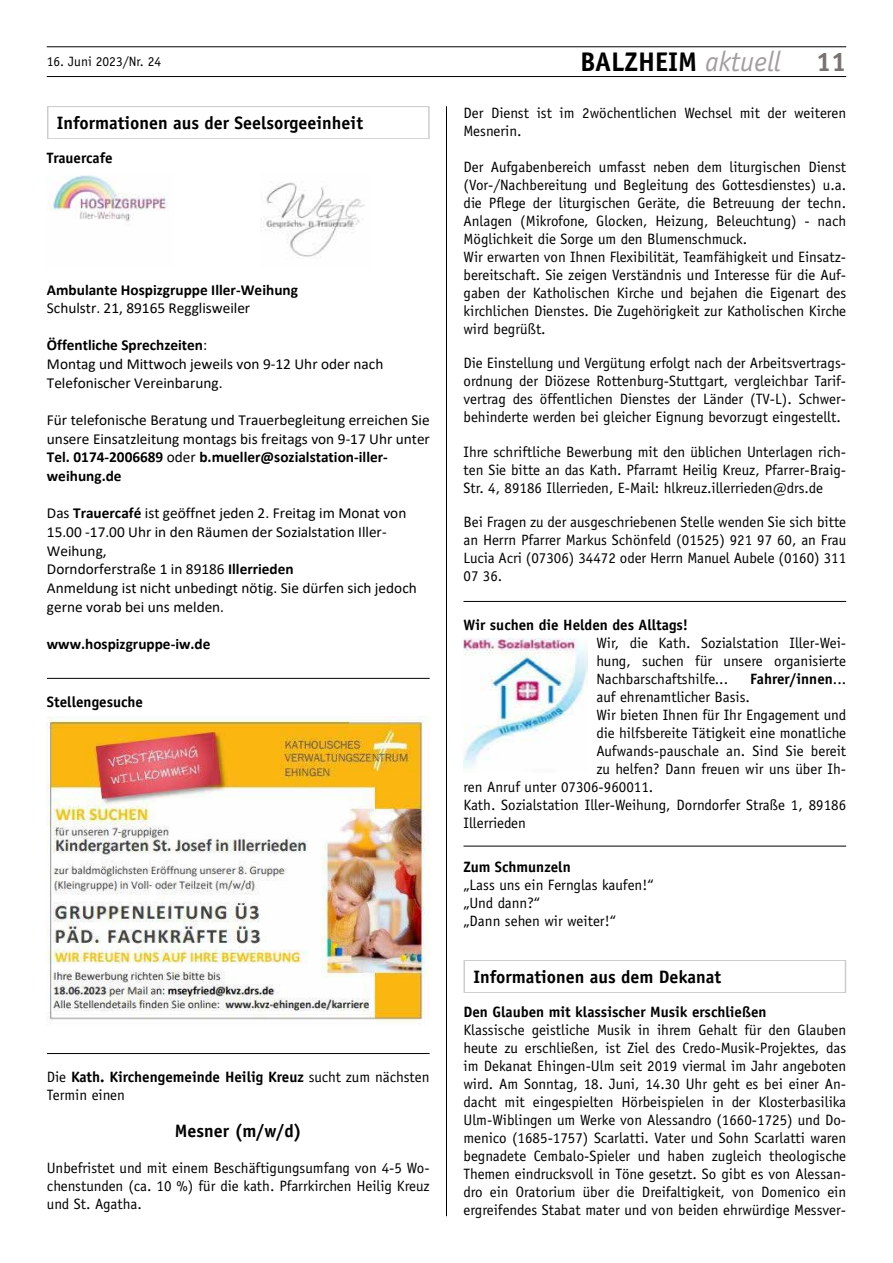
<style>
.page{position:relative;width:893px;height:1263px;background:#fff}
.page>*{position:absolute;margin:0;border:0;box-sizing:border-box;transform-origin:0 0}
.t1{font:700 27px "Officina Sans";color:#000}
.t2{font:700 27px "Officina Sans";color:#787370}
.t3{font:700 18px "Officina Sans";color:#000}
.t4{font:15.3px/18.6px "Calibri";color:#000}
.t5{font:700 15.3px "Calibri";color:#000}
.t6{font:15px/18px "Officina Sans";color:#000;text-align:justify}
.t7{font:700 15px/18px "Officina Sans";color:#000}
.t8{font:13.5px "Officina Sans";color:#000}
.s1{font-weight:400;font-style:italic;font-size:28.35px;color:#a19f9d}
.s2{font-weight:700}
.s3{font-weight:400}
</style>
<div class="page">
<hr style="left:47px;top:76px;width:799px;height:1px;background:#000">
<hr style="left:47px;top:47px;width:799px;height:1px;background:#000">
<hr style="left:446px;top:106px;width:1px;height:1110px;background:#000">
<hr style="left:463px;top:601px;width:383px;height:1px;background:#000">
<hr style="left:463px;top:846px;width:383px;height:1px;background:#000">
<img style="left:463px;top:638px;width:125px;height:131px">
<div style="left:463px;top:960px;width:383px;height:33px;border:2px solid #cecdcd"></div>
<hr style="left:47px;top:678px;width:383px;height:1px;background:#000">
<hr style="left:47px;top:1053px;width:383px;height:1px;background:#000">
<div style="left:47px;top:106px;width:383px;height:33px;border:2px solid #cecdcd"></div>
<img style="left:50px;top:175px;width:118px;height:47px">
<img style="left:261px;top:182px;width:104px;height:76px">
<img style="left:47px;top:716px;width:383px;height:306px">
<h1 class="t1" style="left:580px;top:45px;width:202px">BALZHEIM <span class="s1">aktuell</span></h1>
<p class="t8" style="left:47px;top:53px;width:116px">16. Juni 2023/Nr. 24</p>
<h1 class="t2" style="left:816px;top:45px;width:32px">11</h1>
<p class="t6" style="left:463px;top:104px;width:384px">Der Dienst ist im 2wöchentlichen Wechsel mit der weiteren<br>Mesnerin.</p>
<p class="t6" style="left:463px;top:158px;width:384px;text-align:left">Der Aufgabenbereich umfasst neben dem liturgischen Dienst (Vor-/Nachbereitung und Begleitung des Gottesdienstes) u.a. die Pflege der liturgischen Geräte, die Betreuung der techn.<br>Anlagen (Mikrofone, Glocken, Heizung, Beleuchtung) - nach Möglichkeit die Sorge um den Blumenschmuck.<br>Wir erwarten von Ihnen Flexibilität, Teamfähigkeit und Einsatz&shy;bereitschaft. Sie zeigen Verständnis und Interesse für die Auf&shy;gaben der Katholischen Kirche und bejahen die Eigenart des kirchlichen Dienstes. Die Zugehörigkeit zur Katholischen Kirche wird begrüßt.</p>
<p class="t6" style="left:463px;top:354px;width:384px">Die Einstellung und Vergütung erfolgt nach der Arbeitsvertrags&shy;ordnung der Diözese Rottenburg-Stuttgart, vergleichbar Tarif&shy;vertrag des öffentlichen Dienstes der Länder (TV-L). Schwer&shy;behinderte werden bei gleicher Eignung bevorzugt eingestellt.</p>
<p class="t6" style="left:463px;top:443px;width:384px">Ihre schriftliche Bewerbung mit den üblichen Unterlagen rich&shy;ten Sie bitte an das Kath. Pfarramt Heilig Kreuz, Pfarrer-Braig-Str. 4, 89186 Illerrieden, E-Mail: hlkreuz.illerrieden@drs.de</p>
<p class="t6" style="left:463px;top:513px;width:384px">Bei Fragen zu der ausgeschriebenen Stelle wenden Sie sich bitte an Herrn Pfarrer Markus Schönfeld (01525) 921 97 60, an Frau Lucia Acri (07306) 34472 oder Herrn Manuel Aubele (0160) 311<br>07 36.</p>
<p class="t7" style="left:463px;top:616px;width:226px">Wir suchen die Helden des Alltags!</p>
<p class="t6" style="left:596px;top:634px;width:251px">Wir, die Kath. Sozialstation Iller-Wei&shy;hung, suchen für unsere organisierte Nachbarschaftshilfe...</p>
<p class="t3" style="left:57px;top:111px;width:307px">Informationen aus der Seelsorgeeinheit</p>
<p class="t7" style="left:47px;top:149px;width:67px">Trauercafe</p>
<p class="t5" style="left:47px;top:279px;width:253px">Ambulante Hospizgruppe Iller-Weihung</p>
<p class="t4" style="left:47px;top:298px;width:205px">Schulstr. 21, 89165 Regglisweiler</p>
<p class="t4" style="left:47px;top:336px;width:338px"><span class="s2">Öffentliche Sprechzeiten</span>:<br>Montag und Mittwoch jeweils von 9-12 Uhr oder nach<br>Telefonischer Vereinbarung.</p>
<p class="t4" style="left:47px;top:410px;width:385px">Für telefonische Beratung und Trauerbegleitung erreichen Sie unsere Einsatzleitung montags bis freitags von 9-17 Uhr unter <span class="s2">Tel. 0174-2006689</span> oder <span class="s2">b.mueller@sozialstation-iller&shy;weihung.de</span></p>
<p class="t4" style="left:47px;top:504px;width:371px">Das <span class="s2">Trauercafé</span> ist geöffnet jeden 2. Freitag im Monat von 15.00 -17.00 Uhr in den Räumen der Sozialstation Iller-Weihung,<br>Dorndorferstraße 1 in 89186 <span class="s2">Illerrieden<br></span>Anmeldung ist nicht unbedingt nötig. Sie dürfen sich jedoch gerne vorab bei uns melden.</p>
<p class="t5" style="left:47px;top:633px;width:165px">www.hospizgruppe-iw.de</p>
<p class="t7" style="left:750px;top:670px;width:98px">Fahrer/innen<span class="s3">...</span></p>
<p class="t7" style="left:47px;top:692px;width:98px">Stellengesuche</p>
<p class="t7" style="left:47px;top:1068px;width:384px"><span class="s3">Die</span> Kath. Kirchengemeinde Heilig Kreuz <span class="s3">sucht zum nächsten<br>Termin einen</span></p>
<p class="t3" style="left:175px;top:1120px;width:128px">Mesner (m/w/d)</p>
<p class="t6" style="left:47px;top:1159px;width:384px">Unbefristet und mit einem Beschäftigungsumfang von 4-5 Wo&shy;chenstunden (ca. 10 %) für die kath. Pfarrkirchen Heilig Kreuz und St. Agatha.</p>
<p class="t6" style="left:596px;top:688px;width:155px">auf ehrenamtlicher Basis.</p>
<p class="t6" style="left:596px;top:706px;width:251px">Wir bieten Ihnen für Ihr Engagement und</p>
<p class="t6" style="left:596px;top:724px;width:251px">die hilfsbereite Tätigkeit eine monatliche</p>
<p class="t6" style="left:596px;top:742px;width:251px">Aufwands-pauschale an. Sind Sie bereit</p>
<p class="t6" style="left:596px;top:760px;width:251px">zu helfen? Dann freuen wir uns über Ih-</p>
<p class="t6" style="left:463px;top:778px;width:191px">ren Anruf unter 07306-960011.</p>
<p class="t6" style="left:463px;top:796px;width:384px">Kath. Sozialstation Iller-Weihung, Dorndorfer Straße 1, 89186</p>
<p class="t6" style="left:463px;top:814px;width:64px">Illerrieden</p>
<p class="t7" style="left:463px;top:858px;width:109px">Zum Schmunzeln</p>
<p class="t6" style="left:463px;top:876px;width:192px;text-align:left">„Lass uns ein Fernglas kaufen!“ „Und dann?“<br>„Dann sehen wir weiter!“</p>
<p class="t3" style="left:473px;top:965px;width:249px">Informationen aus dem Dekanat</p>
<p class="t7" style="left:463px;top:1003px;width:305px">Den Glauben mit klassischer Musik erschließen</p>
<p class="t6" style="left:463px;top:1021px;width:384px">Klassische geistliche Musik in ihrem Gehalt für den Glauben heute zu erschließen, ist Ziel des Credo-Musik-Projektes, das im Dekanat Ehingen-Ulm seit 2019 viermal im Jahr angeboten wird. Am Sonntag, 18. Juni, 14.30 Uhr geht es bei einer An&shy;dacht mit eingespielten Hörbeispielen in der Klosterbasilika Ulm-Wiblingen um Werke von Alessandro (1660-1725) und Do&shy;menico (1685-1757) Scarlatti. Vater und Sohn Scarlatti waren begnadete Cembalo-Spieler und haben zugleich theologische Themen eindrucksvoll in Töne gesetzt. So gibt es von Alessan&shy;dro ein Oratorium über die Dreifaltigkeit, von Domenico ein ergreifendes Stabat mater und von beiden ehrwürdige Messver-</p>
</div>
